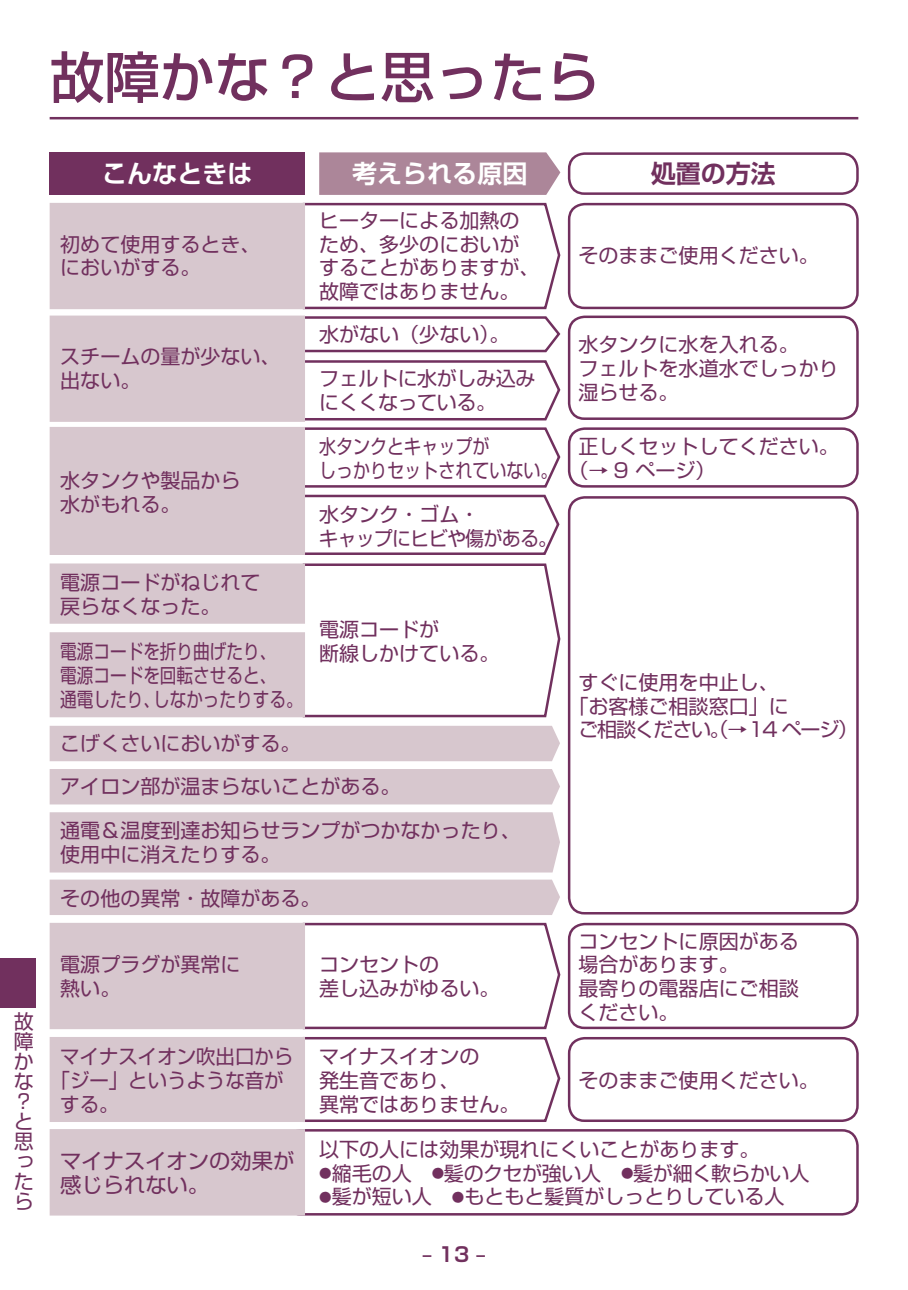
<style>
.page{position:relative;width:908px;height:1290px;background:#fff}
.page>*{position:absolute;margin:0;border:0;box-sizing:border-box;transform-origin:0 0}
.t1{font:500 55px "Shin Go Pro";color:#71305e}
.t2{font:700 25px "Shin Go Pro De";color:#fff}
.t3{font:700 25px "Shin Go Pro De";color:#71305e}
.t4{font:21.25px/23.8px "Shin Go Pro";color:#71305e}
.t5{font:20px/23.8px "Shin Go Pro";color:#71305e}
.t6{font:20px/23.8px "Shin Go Pro";letter-spacing:-.02em;color:#71305e}
.t7{font:20px/23.8px "Shin Go Pro";color:#71305e;scale:.83 1}
.t8{font:20px/23.8px "Shin Go Pro";color:#71305e;scale:.85 1}
.t9{font:20px/23.8px "Shin Go Pro";letter-spacing:-.04em;color:#71305e}
.t10{font:20px "Shin Go Pro";letter-spacing:-.065em;color:#71305e}
.t11{font:700 20px "Shin Go Pro De";color:#71305e}
.s1{font-size:12.5px}
</style>
<div class="page">
<div style="left:0;top:958px;width:35px;height:49px;background:#71305e"></div>
<div style="left:567px;top:203px;width:291px;height:106px;border:2px solid #71305e;border-radius:15px"></div>
<div style="left:567px;top:316px;width:291px;height:104px;border:2px solid #71305e;border-radius:15px"></div>
<div style="left:567px;top:427px;width:291px;height:61px;border:2px solid #71305e;border-radius:15px"></div>
<div style="left:567px;top:923px;width:291px;height:106px;border:2px solid #71305e;border-radius:15px"></div>
<div style="left:567px;top:1037px;width:291px;height:85px;border:2px solid #71305e;border-radius:15px"></div>
<div style="left:284px;top:1129px;width:574px;height:86px;border:2px solid #71305e;border-radius:15px"></div>
<div style="left:567px;top:496px;width:291px;height:418px;border:2px solid #71305e;border-radius:15px"></div>
<div style="left:567px;top:152px;width:291px;height:43px;border:2px solid #71305e;border-radius:15px"></div>
<svg style="left:319px;top:152px;width:241px;height:43px"></svg>
<svg style="left:49px;top:202px;width:512px;height:353px"></svg>
<svg style="left:49px;top:563px;width:512px;height:155px"></svg>
<svg style="left:49px;top:725px;width:512px;height:305px"></svg>
<svg style="left:49px;top:1036px;width:512px;height:180px"></svg>
<hr style="left:50px;top:117px;width:807px;height:2px;background:#71305e">
<div style="left:50px;top:152px;width:255px;height:43px;background:#71305e"></div>
<h1 class="t1" style="left:50px;top:32px;width:551px">故障かな？と思ったら</h1>
<p class="t5" style="left:14px;top:1009px;width:21px;line-height:20px">故障かな？と思ったら</p>
<p class="t2" style="left:102px;top:153px;width:152px">こんなときは</p>
<p class="t2" style="left:352px;top:153px;width:176px">考えられる原因</p>
<p class="t3" style="left:650px;top:153px;width:126px">処置の方法</p>
<p class="t5" style="left:60px;top:230px;width:201px">初めて使用するとき、においがする。</p>
<p class="t5" style="left:60px;top:342px;width:221px">スチームの量が少ない、出ない。</p>
<p class="t5" style="left:60px;top:466px;width:181px">水タンクや製品から水がもれる。</p>
<p class="t5" style="left:60px;top:568px;width:201px">電源コードがねじれて戻らなくなった。</p>
<p class="t5" style="left:319px;top:206px;width:222px">ヒーターによる加熱のため、多少のにおいがすることがありますが、故障ではありません。</p>
<p class="t5" style="left:319px;top:320px;width:191px">水がない（少ない）。</p>
<p class="t6" style="left:319px;top:364px;width:217px">フェルトに水がしみ込みにくくなっている。</p>
<p class="t5" style="left:578px;top:242px;width:241px">そのままご使用ください。</p>
<p class="t5" style="left:578px;top:330px;width:261px">水タンクに水を入れる。<br>フェルトを水道水でしっかり湿らせる。</p>
<p class="t8" style="left:319px;top:432px;width:281px">水タンクとキャップが<br>しっかりセットされていない。</p>
<p class="t5" style="left:568px;top:432px;width:271px;text-indent:10px">正しくセットしてください。（→ 9 ページ）</p>
<p class="t9" style="left:319px;top:500px;width:239px">水タンク・ゴム・<br>キャップにヒビや傷がある。</p>
<p class="t5" style="left:319px;top:615px;width:122px">電源コードが</p>
<p class="t7" style="left:60px;top:637px;width:261px">電源コードを折り曲げたり、</p>
<p class="t5" style="left:319px;top:639px;width:182px">断線しかけている。</p>
<p class="t7" style="left:60px;top:661px;width:293px">電源コードを回転させると、<br>通電したり、しなかったりする。</p>
<p class="t5" style="left:60px;top:719px;width:461px;line-height:43.5px">こげくさいにおいがする。<br>アイロン部が温まらないことがある。<br>通電＆温度到達お知らせランプがつかなかったり、</p>
<p class="t5" style="left:60px;top:830px;width:261px;line-height:43.8px">使用中に消えたりする。<br>その他の異常・故障がある。</p>
<p class="t5" style="left:60px;top:950px;width:181px">電源プラグが異常に熱い。</p>
<p class="t5" style="left:319px;top:950px;width:182px">コンセントの<br>差し込みがゆるい。</p>
<p class="t5" style="left:60px;top:1042px;width:234px">マイナスイオン吹出口から</p>
<p class="t5" style="left:51px;top:1066px;width:234px">「ジー」というような音が</p>
<p class="t5" style="left:60px;top:1089px;width:60px">する。</p>
<p class="t5" style="left:319px;top:1042px;width:201px">マイナスイオンの<br>発生音であり、<br>異常ではありません。</p>
<p class="t5" style="left:578px;top:668px;width:201px">すぐに使用を中止し、</p>
<p class="t5" style="left:568px;top:692px;width:221px">「お客様ご相談窓口」に</p>
<p class="t10" style="left:578px;top:713px;width:281px">ご相談ください。（→14 ページ）</p>
<p class="t5" style="left:578px;top:927px;width:221px">コンセントに原因がある場合があります。<br>最寄りの電器店にご相談ください。</p>
<p class="t5" style="left:578px;top:1066px;width:241px">そのままご使用ください。</p>
<p class="t4" style="left:60px;top:1147px;width:235px">マイナスイオンの効果が感じられない。</p>
<p class="t5" style="left:319px;top:1135px;width:441px">以下の人には効果が現れにくいことがあります。</p>
<p class="t6" style="left:319px;top:1159px;width:491px"><span class="s1">●</span>縮毛の人　<span class="s1">●</span>髪のクセが強い人　<span class="s1">●</span>髪が細く軟らかい人</p>
<p class="t5" style="left:319px;top:1182px;width:466px"><span class="s1">●</span>髪が短い人　<span class="s1">●</span>もともと髪質がしっとりしている人</p>
<p class="t11" style="left:422px;top:1238px;width:65px">‒ 13 ‒</p>
</div>
